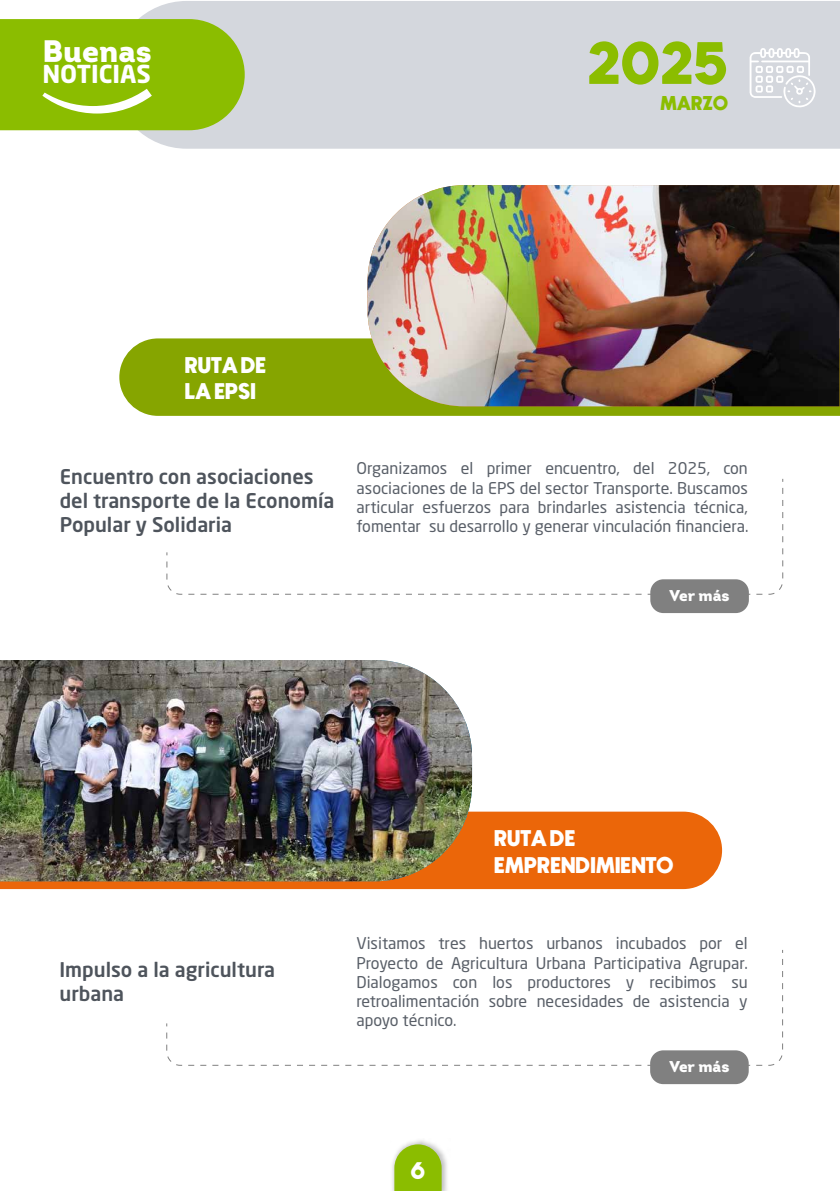
<style>
.page{position:relative;width:840px;height:1191px;background:#fff}
.page>*{position:absolute;margin:0;border:0;box-sizing:border-box;transform-origin:0 0}
.t1{font:59.8px "Newake Demo";color:#8bbd00}
.t2{font:900 31px "Intro";color:#fff}
.t3{font:700 24.4px "Neo Sans Pro";color:#fff}
.t4{font:23.8px "Newake Demo";color:#fff}
.t5{font:22.8px "Newake Demo";color:#fff}
.t6{font:500 20px/24px "Neo Sans Pro";color:#4e545c}
.t7{font:20px "Newake Demo";color:#8bbd00}
.t8{font:16px/19.2px "Neo Sans Pro";color:#585e67;text-align:justify}
.t9{font:900 15.6px "Intro";color:#fff}
</style>
<div class="page">
<div style="left:0;top:811px;width:721px;height:78px;background:#eb6609"></div>
<div style="left:113px;top:1px;width:726px;height:148px;background:#d4d7dd"></div>
<svg style="left:749px;top:47px;width:66px;height:61px"></svg>
<svg style="left:0;top:19px;width:244px;height:111px;background:#91c011"></svg>
<img style="left:392px;top:1140px;width:55px;height:51px">
<svg style="left:394px;top:1144px;width:47px;height:47px;background:#96c21b"></svg>
<img style="left:0;top:660px;width:472px;height:221px">
<svg style="left:166px;top:1023px;width:616px;height:42px"></svg>
<div style="left:649px;top:1050px;width:99px;height:34px;background:#808080;border-radius:13px"></div>
<svg style="left:166px;top:552px;width:616px;height:43px"></svg>
<div style="left:650px;top:579px;width:98px;height:34px;background:#808080;border-radius:13px"></div>
<svg style="left:119px;top:338px;width:720px;height:78px;background:#8aa70a"></svg>
<img style="left:367px;top:185px;width:472px;height:221px">
<h2 class="t2" style="left:42px;top:30px;width:111px">Buenas</h2>
<h3 class="t3" style="left:42px;top:59px;width:110px">NOTICIAS</h3>
<h1 class="t1" style="left:587px;top:41px;width:142px">2025</h1>
<p class="t7" style="left:659px;top:96px;width:69px">MARZO</p>
<h3 class="t5" style="left:185px;top:356px;width:83px">RUTA DE</h3>
<h3 class="t5" style="left:185px;top:383px;width:73px">LA EPSI</h3>
<p class="t6" style="left:60px;top:464px;width:276px">Encuentro con asociaciones del transporte de la Economía<br>Popular y Solidaria</p>
<p class="t8" style="left:356px;top:459px;width:393px">Organizamos el primer encuentro, del 2025, con asociaciones de la EPS del sector Transporte. Buscamos articular esfuerzos para brindarles asistencia técnica, fomentar su desarrollo y generar vinculación financiera.</p>
<p class="t9" style="left:669px;top:585px;width:61px">Ver más</p>
<p class="t6" style="left:59px;top:957px;width:217px">Impulso a la agricultura urbana</p>
<h3 class="t5" style="left:493px;top:829px;width:83px">RUTA DE</h3>
<h3 class="t5" style="left:493px;top:856px;width:181px">EMPRENDIMIENTO</h3>
<p class="t8" style="left:356px;top:933px;width:393px">Visitamos tres huertos urbanos incubados por el Proyecto de Agricultura Urbana Participativa Agrupar.<br>Dialogamos con los productores y recibimos su retroalimentación sobre necesidades de asistencia y apoyo técnico.</p>
<h3 class="t4" style="left:410px;top:1161px;width:16px">6</h3>
<p class="t9" style="left:669px;top:1056px;width:61px">Ver más</p>
</div>
